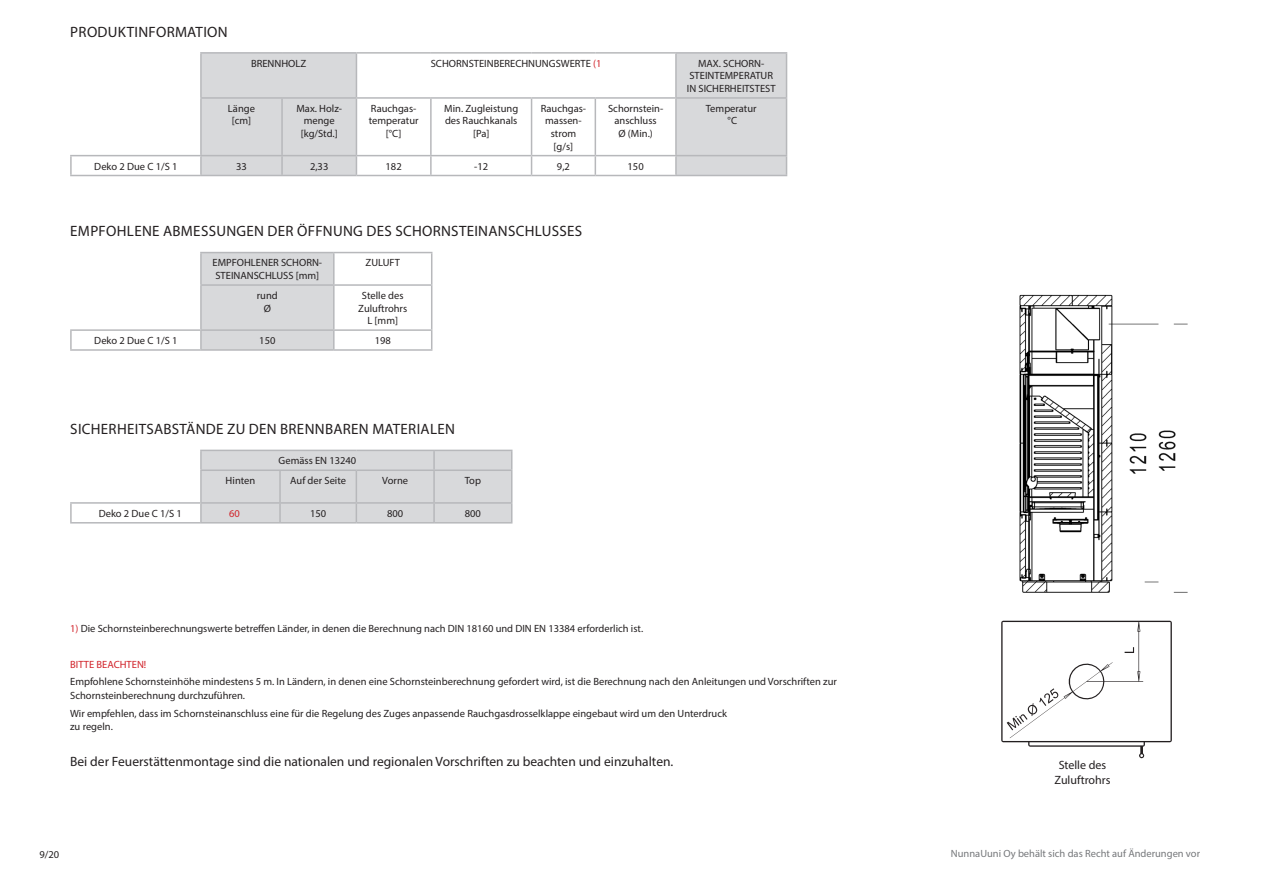
<style>
.page{position:relative;width:1263px;height:893px;background:#fff}
.page>*{position:absolute;margin:0;border:0;box-sizing:border-box;transform-origin:0 0}
.Tuotesivun_otsikot{font:15px "Myriad Pro";letter-spacing:.02em;color:#231f20}
.Tuotesivun_tuotetied{font:13.5px "Myriad Pro";color:#231f20}
.Taulukkotekstit{font:12px "Myriad Pro";color:#231f20}
.Tuotesivun_tuotetied-2{font:10.5px/13.5px "Myriad Pro";color:#231f20}
.Taulukkotekstit-2{font:10.5px/12.6px "Myriad Pro";color:#231f20;text-align:center}
.LIUSKANUMEROINTI{font:10.5px "Myriad Pro";color:#76787b}
.Tuotesivun_tuotetied-3{font:10.5px "Myriad Pro";color:#d1232a}
.Tuotesivun_Pohjakuvi{font:10.5px "Myriad Pro";color:#231f20}
.s1{color:#d1232a}
</style>
<div class="page">
<hr style="left:70px;top:502px;width:131px;height:2px;background:#b7b8bb">
<svg style="left:70px;top:504px;width:2px;height:18px"></svg>
<hr style="left:70px;top:522px;width:131px;height:2px;background:#b7b8bb">
<svg style="left:200px;top:450px;width:312px;height:72px;background:#d5d6d8"></svg>
<hr style="left:201px;top:522px;width:79px;height:2px;background:#b7b8bb">
<hr style="left:280px;top:522px;width:76px;height:2px;background:#b7b8bb">
<hr style="left:356px;top:522px;width:78px;height:2px;background:#b7b8bb">
<hr style="left:434px;top:522px;width:78px;height:2px;background:#b7b8bb">
<hr style="left:201px;top:349px;width:133px;height:2px;background:#b7b8bb">
<hr style="left:334px;top:349px;width:98px;height:2px;background:#b7b8bb">
<hr style="left:200px;top:252px;width:134px;height:1px;background:#b7b8bb">
<hr style="left:334px;top:252px;width:98px;height:1px;background:#b7b8bb">
<hr style="left:431px;top:253px;width:1px;height:31px;background:#b7b8bb">
<hr style="left:334px;top:284px;width:98px;height:2px;background:#b7b8bb">
<hr style="left:431px;top:286px;width:1px;height:43px;background:#b7b8bb">
<hr style="left:334px;top:329px;width:98px;height:2px;background:#b7b8bb">
<hr style="left:70px;top:329px;width:131px;height:2px;background:#b7b8bb">
<svg style="left:70px;top:331px;width:2px;height:18px"></svg>
<svg style="left:200px;top:253px;width:135px;height:97px;background:#d6d7d9"></svg>
<svg style="left:431px;top:331px;width:1px;height:18px"></svg>
<hr style="left:70px;top:349px;width:131px;height:2px;background:#b7b8bb">
<svg style="left:202px;top:54px;width:584px;height:121px"></svg>
<svg style="left:281px;top:156px;width:2px;height:19px"></svg>
<svg style="left:356px;top:156px;width:1px;height:19px"></svg>
<svg style="left:430px;top:156px;width:2px;height:19px"></svg>
<svg style="left:531px;top:156px;width:1px;height:19px"></svg>
<svg style="left:595px;top:156px;width:1px;height:19px"></svg>
<svg style="left:675px;top:156px;width:2px;height:19px"></svg>
<svg style="left:786px;top:156px;width:1px;height:19px"></svg>
<hr style="left:70px;top:155px;width:131px;height:1px;background:#b7b8bb">
<svg style="left:70px;top:156px;width:2px;height:19px"></svg>
<svg style="left:200px;top:156px;width:2px;height:19px"></svg>
<hr style="left:70px;top:175px;width:131px;height:1px;background:#b7b8bb">
<hr style="left:200px;top:52px;width:82px;height:2px;background:#b7b8bb">
<hr style="left:200px;top:54px;width:2px;height:43px;background:#b7b8bb">
<hr style="left:282px;top:52px;width:74px;height:2px;background:#b7b8bb">
<hr style="left:356px;top:54px;width:1px;height:43px;background:#b7b8bb">
<hr style="left:676px;top:52px;width:111px;height:2px;background:#b7b8bb">
<hr style="left:675px;top:54px;width:2px;height:43px;background:#b7b8bb">
<hr style="left:786px;top:54px;width:1px;height:43px;background:#b7b8bb">
<hr style="left:200px;top:97px;width:82px;height:2px;background:#b7b8bb">
<hr style="left:200px;top:99px;width:2px;height:56px;background:#b7b8bb">
<hr style="left:281px;top:99px;width:2px;height:56px;background:#b7b8bb">
<hr style="left:356px;top:99px;width:1px;height:56px;background:#b7b8bb">
<hr style="left:676px;top:97px;width:111px;height:2px;background:#b7b8bb">
<hr style="left:786px;top:99px;width:1px;height:56px;background:#b7b8bb">
<hr style="left:201px;top:155px;width:81px;height:1px;background:#b7b8bb">
<hr style="left:676px;top:155px;width:111px;height:1px;background:#b7b8bb">
<hr style="left:201px;top:175px;width:81px;height:1px;background:#b7b8bb">
<hr style="left:676px;top:175px;width:111px;height:1px;background:#b7b8bb">
<hr style="left:356px;top:52px;width:75px;height:2px;background:#b7b8bb">
<hr style="left:431px;top:52px;width:100px;height:2px;background:#b7b8bb">
<hr style="left:531px;top:52px;width:64px;height:2px;background:#b7b8bb">
<hr style="left:595px;top:52px;width:81px;height:2px;background:#b7b8bb">
<hr style="left:282px;top:97px;width:74px;height:2px;background:#b7b8bb">
<hr style="left:356px;top:97px;width:75px;height:2px;background:#b7b8bb">
<hr style="left:431px;top:97px;width:100px;height:2px;background:#b7b8bb">
<hr style="left:430px;top:99px;width:2px;height:56px;background:#b7b8bb">
<hr style="left:531px;top:97px;width:64px;height:2px;background:#b7b8bb">
<hr style="left:531px;top:99px;width:1px;height:56px;background:#b7b8bb">
<hr style="left:595px;top:97px;width:81px;height:2px;background:#b7b8bb">
<hr style="left:595px;top:99px;width:1px;height:56px;background:#b7b8bb">
<hr style="left:675px;top:99px;width:2px;height:56px;background:#b7b8bb">
<hr style="left:282px;top:155px;width:74px;height:1px;background:#b7b8bb">
<hr style="left:356px;top:155px;width:75px;height:1px;background:#b7b8bb">
<hr style="left:431px;top:155px;width:100px;height:1px;background:#b7b8bb">
<hr style="left:531px;top:155px;width:64px;height:1px;background:#b7b8bb">
<hr style="left:595px;top:155px;width:81px;height:1px;background:#b7b8bb">
<hr style="left:282px;top:175px;width:74px;height:1px;background:#b7b8bb">
<hr style="left:356px;top:175px;width:75px;height:1px;background:#b7b8bb">
<hr style="left:431px;top:175px;width:100px;height:1px;background:#b7b8bb">
<hr style="left:531px;top:175px;width:64px;height:1px;background:#b7b8bb">
<hr style="left:595px;top:175px;width:81px;height:1px;background:#b7b8bb">
<img style="left:1001px;top:620px;width:171px;height:139px">
<img style="left:1019px;top:294px;width:169px;height:299px">
<p class="Tuotesivun_otsikot" style="left:70px;top:22px;width:159px">PRODUKTINFORMATION</p>
<p class="Taulukkotekstit-2" style="left:251px;top:57px;width:57px">BRENNHOLZ</p>
<p class="Taulukkotekstit-2" style="left:431px;top:57px;width:172px">SCHORNSTEINBERECHNUNGSWERTE <span class="s1">(1</span></p>
<p class="Taulukkotekstit-2" style="left:687px;top:57px;width:90px">MAX. SCHORN-<br>STEINTEMPERATUR<br>IN SICHERHEITSTEST</p>
<p class="Taulukkotekstit-2" style="left:228px;top:102px;width:28px">Länge</p>
<p class="Taulukkotekstit-2" style="left:232px;top:114px;width:21px">[cm]</p>
<p class="Taulukkotekstit-2" style="left:296px;top:102px;width:47px">Max. Holz&shy;menge</p>
<p class="Taulukkotekstit-2" style="left:301px;top:127px;width:38px">[kg/Std.]</p>
<p class="Taulukkotekstit-2" style="left:369px;top:102px;width:51px;text-align:left">Rauchgas&shy;temperatur</p>
<p class="Taulukkotekstit-2" style="left:386px;top:127px;width:17px">[°C]</p>
<p class="Taulukkotekstit-2" style="left:444px;top:102px;width:75px">Min. Zugleistung des Rauchkanals [Pa]</p>
<p class="Taulukkotekstit-2" style="left:541px;top:102px;width:47px">Rauchgas&shy;massen&shy;strom [g/s]</p>
<p class="Taulukkotekstit-2" style="left:608px;top:102px;width:57px">Schornstein&shy;anschluss</p>
<p class="Taulukkotekstit-2" style="left:706px;top:102px;width:52px">Temperatur</p>
<p class="Taulukkotekstit-2" style="left:728px;top:114px;width:11px">°C</p>
<p class="Taulukkotekstit-2" style="left:618px;top:127px;width:36px">Ø (Min.)</p>
<p class="Taulukkotekstit-2" style="left:94px;top:160px;width:85px">Deko 2 Due C 1/S 1</p>
<p class="Taulukkotekstit-2" style="left:236px;top:160px;width:12px">33</p>
<p class="Taulukkotekstit-2" style="left:310px;top:160px;width:20px">2,33</p>
<p class="Taulukkotekstit-2" style="left:386px;top:160px;width:18px">182</p>
<p class="Taulukkotekstit-2" style="left:474px;top:160px;width:15px">-12</p>
<p class="Taulukkotekstit-2" style="left:557px;top:160px;width:14px">9,2</p>
<p class="Taulukkotekstit-2" style="left:627px;top:160px;width:18px">150</p>
<p class="Tuotesivun_otsikot" style="left:70px;top:222px;width:513px">EMPFOHLENE ABMESSUNGEN DER ÖFFNUNG DES SCHORNSTEINANSCHLUSSES</p>
<p class="Taulukkotekstit-2" style="left:213px;top:256px;width:111px;text-align:left">EMPFOHLENER SCHORN-<br>STEINANSCHLUSS [mm]</p>
<p class="Taulukkotekstit-2" style="left:366px;top:256px;width:36px">ZULUFT</p>
<p class="Taulukkotekstit-2" style="left:257px;top:289px;width:22px">rund<br>Ø</p>
<p class="Taulukkotekstit-2" style="left:362px;top:289px;width:43px">Stelle des</p>
<p class="Taulukkotekstit-2" style="left:358px;top:302px;width:50px">Zuluftrohrs</p>
<p class="Taulukkotekstit-2" style="left:367px;top:314px;width:32px">L [mm]</p>
<p class="Taulukkotekstit-2" style="left:94px;top:334px;width:85px">Deko 2 Due C 1/S 1</p>
<p class="Taulukkotekstit-2" style="left:259px;top:334px;width:18px">150</p>
<p class="Taulukkotekstit-2" style="left:375px;top:334px;width:18px">198</p>
<p class="Tuotesivun_otsikot" style="left:70px;top:420px;width:386px">SICHERHEITSABSTÄNDE ZU DEN BRENNBAREN MATERIALEN</p>
<p class="Taulukkotekstit-2" style="left:279px;top:454px;width:79px">Gemäss EN 13240</p>
<p class="Taulukkotekstit-2" style="left:226px;top:474px;width:31px">Hinten</p>
<p class="Taulukkotekstit-2" style="left:290px;top:474px;width:57px">Auf der Seite</p>
<p class="Taulukkotekstit-2" style="left:382px;top:474px;width:27px">Vorne</p>
<p class="Taulukkotekstit-2" style="left:465px;top:474px;width:18px">Top</p>
<p class="Taulukkotekstit-2" style="left:99px;top:507px;width:85px">Deko 2 Due C 1/S 1</p>
<p class="Tuotesivun_tuotetied-3" style="left:229px;top:507px;width:12px">60</p>
<p class="Taulukkotekstit-2" style="left:310px;top:507px;width:18px">150</p>
<p class="Taulukkotekstit-2" style="left:387px;top:507px;width:18px">800</p>
<p class="Taulukkotekstit-2" style="left:465px;top:507px;width:18px">800</p>
<p class="Tuotesivun_tuotetied-2" style="left:70px;top:622px;width:574px"><span class="s1">1)</span> Die Schornsteinberechnungswerte betreffen Länder, in denen die Berechnung nach DIN 18160 und DIN EN 13384 erforderlich ist.</p>
<p class="Tuotesivun_tuotetied-3" style="left:70px;top:657px;width:78px">BITTE BEACHTEN!</p>
<p class="Tuotesivun_tuotetied-2" style="left:70px;top:675px;width:768px">Empfohlene Schornsteinhöhe mindestens 5 m. In Ländern, in denen eine Schornsteinberechnung gefordert wird, ist die Berechnung nach den Anleitungen und Vorschriften zur<br>Schornsteinberechnung durchzuführen.</p>
<p class="Tuotesivun_tuotetied-2" style="left:70px;top:706px;width:658px">Wir empfehlen, dass im Schornsteinanschluss eine für die Regelung des Zuges anpassende Rauchgasdrosselklappe eingebaut wird um den Unterdruck zu regeln.</p>
<p class="Tuotesivun_tuotetied" style="left:70px;top:753px;width:605px">Bei der Feuerstättenmontage sind die nationalen und regionalen Vorschriften zu beachten und einzuhalten.</p>
<p class="Taulukkotekstit" style="left:1059px;top:758px;width:49px">Stelle des</p>
<p class="Taulukkotekstit" style="left:1054px;top:772px;width:57px">Zuluftrohrs</p>
<p class="Tuotesivun_Pohjakuvi" style="left:39px;top:848px;width:21px">9/20</p>
<p class="LIUSKANUMEROINTI" style="left:951px;top:847px;width:251px">NunnaUuni Oy behält sich das Recht auf Änderungen vor</p>
</div>
